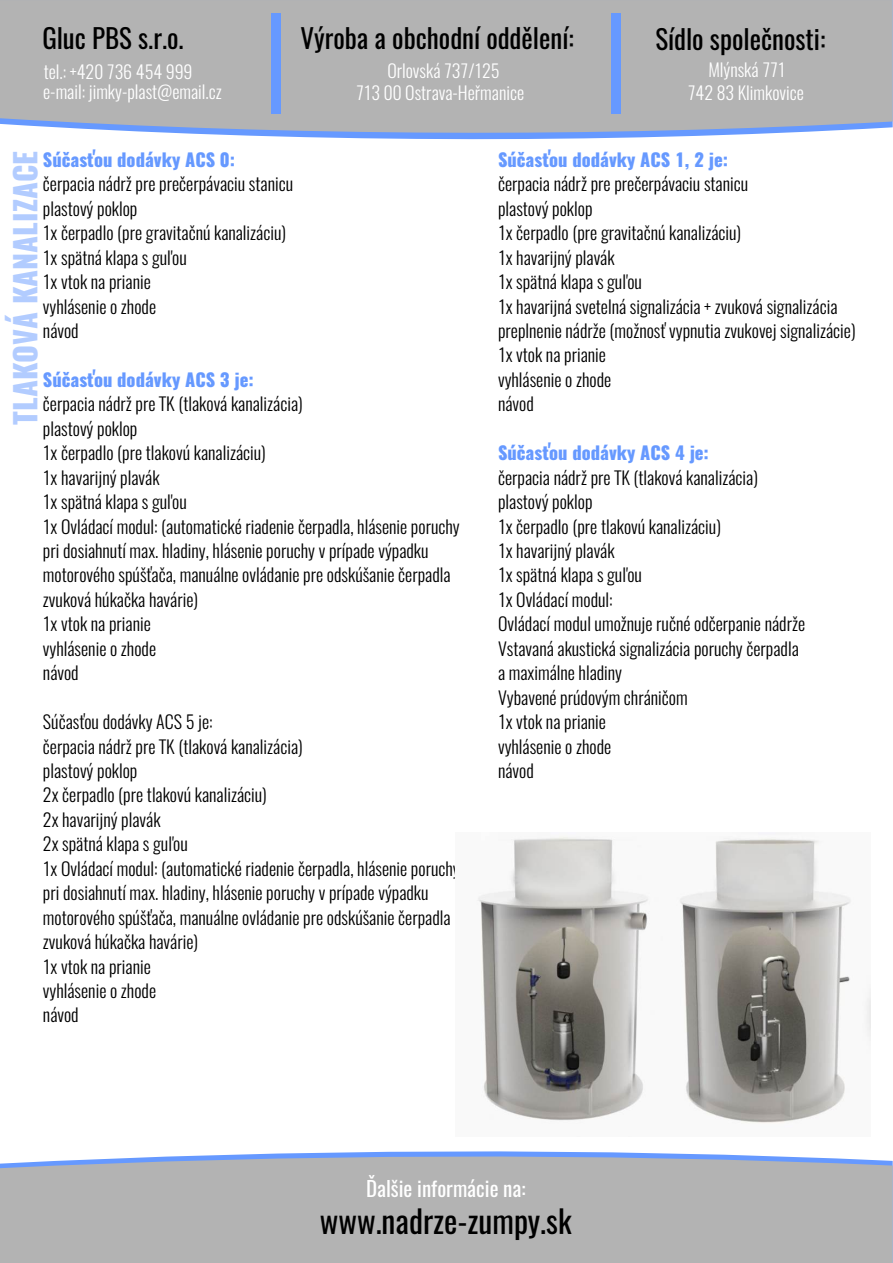
<style>
.page{position:relative;width:893px;height:1263px;background:#fff}
.page>*{position:absolute;margin:0;border:0;box-sizing:border-box;transform-origin:0 0}
.t1{font:31.65px "Oswald";color:#000}
.t2{font:800 30px "Oswald";color:rgb(102 153 255/.5)}
.t3{font:27px "Oswald";color:#000}
.t4{font:21px "Oswald";color:#fff}
.t5{font:300 18px/24.5px "Oswald";color:#000}
.t6{font:300 18px/22.8px "Oswald";color:#fff;text-align:center}
.t7{font:800 18px "Oswald";color:#69f}
</style>
<div class="page">
<svg style="left:0;top:0;width:893px;height:138px;background:#b1b3b8"></svg>
<div style="left:271px;top:13px;width:10px;height:101px;background:#69f"></div>
<div style="left:611px;top:13px;width:10px;height:101px;background:#69f"></div>
<img style="left:477px;top:833px;width:393px;height:290px">
<svg style="left:0;top:1152px;width:893px;height:111px;background:#b1b4b8"></svg>
<h3 class="t3" style="left:42px;top:19px;width:143px">Gluc PBS s.r.o.</h3>
<h3 class="t3" style="left:655px;top:20px;width:172px">Sídlo společnosti:</h3>
<p class="t6" style="left:688px;top:58px;width:118px">Mlýnská 771<br>742 83 Klimkovice</p>
<h3 class="t3" style="left:300px;top:20px;width:275px">Výroba a obchodní oddělení:</h3>
<p class="t6" style="left:356px;top:60px;width:170px;line-height:21.9px">Orlovská 737/125<br>713 00 Ostrava-Heřmanice</p>
<p class="t6" style="left:43px;top:62px;width:180px;line-height:19.6px;text-align:left">tel.: +420 736 454 999 e-mail: jimky-plast@email.cz</p>
<p class="t7" style="left:43px;top:147px;width:194px">Súčasťou dodávky ACS 0:</p>
<p class="t5" style="left:43px;top:172px;width:252px">čerpacia nádrž pre prečerpávaciu stanicu plastový poklop<br>1x čerpadlo (pre gravitačnú kanalizáciu)<br>1x spätná klapa s guľou<br>1x vtok na prianie<br>vyhlásenie o zhode<br>návod</p>
<p class="t7" style="left:43px;top:367px;width:212px">Súčasťou dodávky ACS 3 je:</p>
<p class="t5" style="left:43px;top:392px;width:418px">čerpacia nádrž pre TK (tlaková kanalizácia)<br>plastový poklop<br>1x čerpadlo (pre tlakovú kanalizáciu)<br>1x havarijný plavák<br>1x spätná klapa s guľou<br>1x Ovládací modul: (automatické riadenie čerpadla, hlásenie poruchy pri dosiahnutí max. hladiny, hlásenie poruchy v prípade výpadku motorového spúšťača, manuálne ovládanie pre odskúšanie čerpadla zvuková húkačka havárie)<br>1x vtok na prianie<br>vyhlásenie o zhode<br>návod</p>
<p class="t5" style="left:43px;top:709px;width:418px">Súčasťou dodávky ACS 5 je:<br>čerpacia nádrž pre TK (tlaková kanalizácia)<br>plastový poklop<br>2x čerpadlo (pre tlakovú kanalizáciu)<br>2x havarijný plavák<br>2x spätná klapa s guľou<br>1x Ovládací modul: (automatické riadenie čerpadla, hlásenie poruchy pri dosiahnutí max. hladiny, hlásenie poruchy v prípade výpadku motorového spúšťača, manuálne ovládanie pre odskúšanie čerpadla zvuková húkačka havárie)<br>1x vtok na prianie<br>vyhlásenie o zhode<br>návod</p>
<h2 class="t2" style="left:5px;top:425px;width:275px;rotate:-90deg">TLAKOVÁ KANALIZACE</h2>
<p class="t7" style="left:498px;top:147px;width:232px">Súčasťou dodávky ACS 1, 2 je:</p>
<p class="t5" style="left:498px;top:172px;width:359px">čerpacia nádrž pre prečerpávaciu stanicu<br>plastový poklop<br>1x čerpadlo (pre gravitačnú kanalizáciu)<br>1x havarijný plavák<br>1x spätná klapa s guľou<br>1x havarijná svetelná signalizácia + zvuková signalizácia preplnenie nádrže (možnosť vypnutia zvukovej signalizácie)<br>1x vtok na prianie<br>vyhlásenie o zhode<br>návod</p>
<p class="t7" style="left:498px;top:441px;width:212px">Súčasťou dodávky ACS 4 je:</p>
<p class="t5" style="left:498px;top:465px;width:309px">čerpacia nádrž pre TK (tlaková kanalizácia) plastový poklop<br>1x čerpadlo (pre tlakovú kanalizáciu)<br>1x havarijný plavák<br>1x spätná klapa s guľou<br>1x Ovládací modul:<br>Ovládací modul umožnuje ručné odčerpanie nádrže<br>Vstavaná akustická signalizácia poruchy čerpadla a maximálne hladiny<br>Vybavené prúdovým chráničom<br>1x vtok na prianie<br>vyhlásenie o zhode<br>návod</p>
<p class="t4" style="left:366px;top:1174px;width:161px">Ďalšie informácie na:</p>
<h1 class="t1" style="left:320px;top:1200px;width:253px">www.nadrze-zumpy.sk</h1>
</div>
